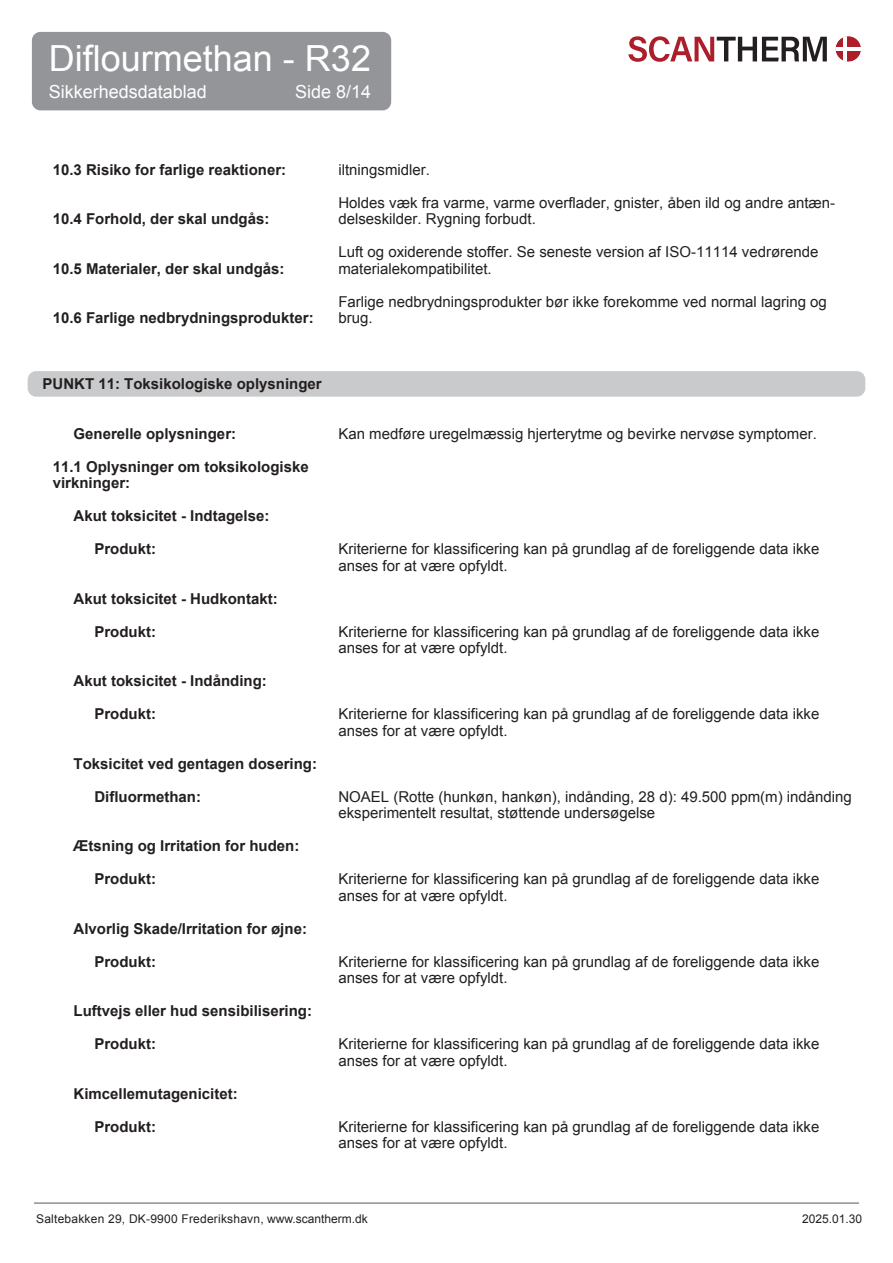
<style>
.page{position:relative;width:893px;height:1263px;background:#fff}
.page>*{position:absolute;margin:0;border:0;box-sizing:border-box;transform-origin:0 0}
.t1{font:36px "Arial";color:#fff}
.t2{font:18px "Arial";color:#fff}
.t3{font:15px/16.5px "Arial";color:#231f20}
.t4{font:700 15px/16.5px "Arial";color:#231f20}
.t5{font:12px "Arial";letter-spacing:.02em;color:#231f20}
</style>
<div class="page">
<div style="left:28px;top:371px;width:837px;height:26px;background:#c9cacb;border-radius:9px"></div>
<hr style="left:34px;top:1203px;width:825px;height:1px;background:#57585a">
<div style="left:32px;top:32px;width:359px;height:78px;background:#939598;border-radius:9px"></div>
<svg style="left:628px;top:36px;width:199px;height:26px"></svg>
<svg style="left:835px;top:36px;width:26px;height:26px"></svg>
<hr style="left:843px;top:36px;width:3px;height:26px;background:#fff">
<hr style="left:835px;top:47px;width:26px;height:4px;background:#fff">
<h1 class="t1" style="left:49px;top:35px;width:324px">Diflourmethan - R32</h1>
<p class="t2" style="left:49px;top:80px;width:160px">Sikkerhedsdatablad</p>
<p class="t2" style="left:295px;top:80px;width:78px">Side 8/14</p>
<p class="t4" style="left:53px;top:162px;width:235px">10.3 Risiko for farlige reaktioner:</p>
<p class="t4" style="left:53px;top:211px;width:218px">10.4 Forhold, der skal undgås:</p>
<p class="t4" style="left:53px;top:261px;width:233px">10.5 Materialer, der skal undgås:</p>
<p class="t4" style="left:53px;top:310px;width:262px">10.6 Farlige nedbrydningsprodukter:</p>
<p class="t3" style="left:338px;top:161px;width:93px">iltningsmidler.</p>
<p class="t3" style="left:338px;top:194px;width:498px">Holdes væk fra varme, varme overflader, gnister, åben ild og andre antæn&shy;delseskilder. Rygning forbudt.</p>
<p class="t3" style="left:338px;top:244px;width:482px">Luft og oxiderende stoffer. Se seneste version af ISO-11114 vedrørende materialekompatibilitet.</p>
<p class="t3" style="left:338px;top:293px;width:490px">Farlige nedbrydningsprodukter bør ikke forekomme ved normal lagring og brug.</p>
<p class="t4" style="left:43px;top:376px;width:281px">PUNKT 11: Toksikologiske oplysninger</p>
<p class="t4" style="left:74px;top:426px;width:164px">Generelle oplysninger:</p>
<p class="t4" style="left:53px;top:459px;width:257px">11.1 Oplysninger om toksikologiske virkninger:</p>
<p class="t4" style="left:74px;top:508px;width:197px">Akut toksicitet - Indtagelse:</p>
<p class="t4" style="left:94px;top:541px;width:63px">Produkt:</p>
<p class="t4" style="left:74px;top:591px;width:206px">Akut toksicitet - Hudkontakt:</p>
<p class="t4" style="left:94px;top:624px;width:63px">Produkt:</p>
<p class="t4" style="left:74px;top:673px;width:195px">Akut toksicitet - Indånding:</p>
<p class="t4" style="left:94px;top:706px;width:63px">Produkt:</p>
<p class="t4" style="left:74px;top:756px;width:245px">Toksicitet ved gentagen dosering:</p>
<p class="t4" style="left:94px;top:789px;width:108px">Difluormethan:</p>
<p class="t4" style="left:74px;top:838px;width:227px">Ætsning og Irritation for huden:</p>
<p class="t4" style="left:94px;top:871px;width:63px">Produkt:</p>
<p class="t4" style="left:94px;top:912px;width:214px;line-height:33px;text-indent:-21px">Alvorlig Skade/Irritation for øjne:<br>Produkt:</p>
<p class="t4" style="left:74px;top:1003px;width:240px">Luftvejs eller hud sensibilisering:</p>
<p class="t4" style="left:94px;top:1036px;width:63px">Produkt:</p>
<p class="t4" style="left:74px;top:1086px;width:166px">Kimcellemutagenicitet:</p>
<p class="t4" style="left:94px;top:1119px;width:63px">Produkt:</p>
<p class="t3" style="left:338px;top:425px;width:480px">Kan medføre uregelmæssig hjerterytme og bevirke nervøse symptomer.</p>
<p class="t3" style="left:338px;top:541px;width:483px">Kriterierne for klassificering kan på grundlag af de foreliggende data ikke anses for at være opfyldt.</p>
<p class="t3" style="left:338px;top:623px;width:483px">Kriterierne for klassificering kan på grundlag af de foreliggende data ikke anses for at være opfyldt.</p>
<p class="t3" style="left:338px;top:706px;width:483px">Kriterierne for klassificering kan på grundlag af de foreliggende data ikke anses for at være opfyldt.</p>
<p class="t3" style="left:338px;top:788px;width:515px">NOAEL (Rotte (hunkøn, hankøn), indånding, 28 d): 49.500 ppm(m) indånding eksperimentelt resultat, støttende undersøgelse</p>
<p class="t3" style="left:338px;top:871px;width:483px">Kriterierne for klassificering kan på grundlag af de foreliggende data ikke anses for at være opfyldt.</p>
<p class="t3" style="left:338px;top:953px;width:483px">Kriterierne for klassificering kan på grundlag af de foreliggende data ikke anses for at være opfyldt.</p>
<p class="t3" style="left:338px;top:1036px;width:483px">Kriterierne for klassificering kan på grundlag af de foreliggende data ikke anses for at være opfyldt.</p>
<p class="t3" style="left:338px;top:1118px;width:483px">Kriterierne for klassificering kan på grundlag af de foreliggende data ikke anses for at være opfyldt.</p>
<p class="t5" style="left:36px;top:1211px;width:333px">Saltebakken 29, DK-9900 Frederikshavn, www.scantherm.dk</p>
<p class="t5" style="left:802px;top:1211px;width:62px">2025.01.30</p>
</div>
